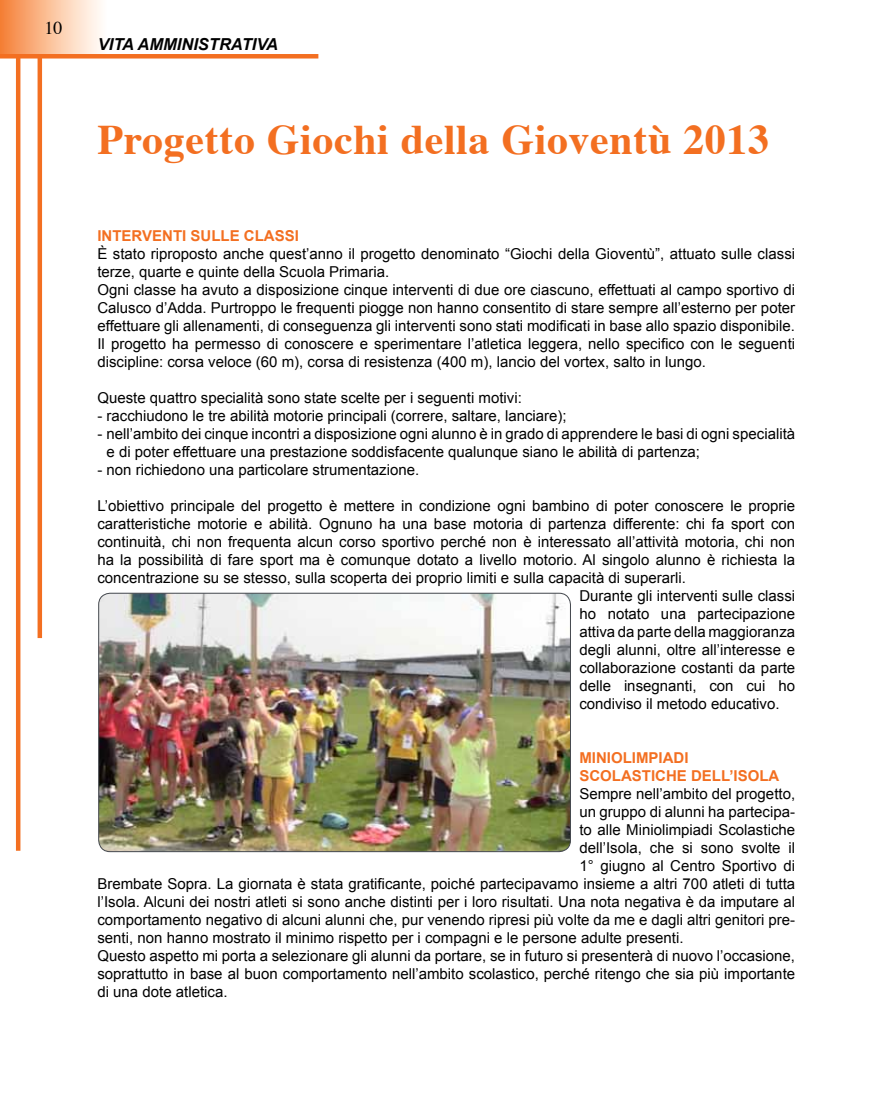
<style>
.page{position:relative;width:893px;height:1106px;background:#fff}
.page>*{position:absolute;margin:0;border:0;box-sizing:border-box;transform-origin:0 0}
.t1{font:700 42px "Times";letter-spacing:.015em;color:#f36f21}
.t2{font:18px "Times";color:#000}
.t3{font:italic 700 16.5px "Arial";color:#000}
.t4{font:15px/18px "Arial";color:#000}
.t5{font:700 15px/18px "Arial";color:#f36f21}
</style>
<div class="page">
<hr style="left:38px;top:0;width:4px;height:638px;background:#f36f21">
<hr style="left:16px;top:0;width:4px;height:850px;background:#f36f21">
<div style="left:0;top:0;width:108px;height:55px;background:linear-gradient(to right,#f68339,#fff)"></div>
<div style="left:0;top:54px;width:318px;height:5px;background:#f36f21"></div>
<img style="left:99px;top:593px;width:471px;height:258px">
<div style="left:98px;top:593px;width:473px;height:259px;border:1px solid #43474d;border-radius:11px"></div>
<p class="t2" style="left:34px;top:5px;width:19px">10</p>
<p class="t2" style="left:45px;top:11px;width:20px">10</p>
<p class="t3" style="left:98px;top:33px;width:182px">VITA AMMINISTRATIVA</p>
<h1 class="t1" style="left:97px;top:99px;width:673px">Progetto Giochi della Gioventù 2013</h1>
<p class="t5" style="left:97px;top:227px;width:203px">INTERVENTI SULLE CLASSI</p>
<p class="t4" style="left:97px;top:244px;width:699px">È stato riproposto anche quest’anno il progetto denominato “Giochi della Gioventù”, attuato sulle classi terze, quarte e quinte della Scuola Primaria.<br>Ogni classe ha avuto a disposizione cinque interventi di due ore ciascuno, effettuati al campo sportivo di Calusco d’Adda. Purtroppo le frequenti piogge non hanno consentito di stare sempre all’esterno per poter effettuare gli allenamenti, di conseguenza gli interventi sono stati modificati in base allo spazio disponibile.<br>Il progetto ha permesso di conoscere e sperimentare l’atletica leggera, nello specifico con le seguenti discipline: corsa veloce (60 m), corsa di resistenza (400 m), lancio del vortex, salto in lungo.</p>
<p class="t4" style="left:97px;top:388px;width:426px">Queste quattro specialità sono state scelte per i seguenti motivi:</p>
<p class="t4" style="left:97px;top:406px;width:471px">- racchiudono le tre abilità motorie principali (correre, saltare, lanciare);</p>
<p class="t4" style="left:107px;top:424px;width:690px;text-indent:-9px">- nell’ambito dei cinque incontri a disposizione ogni alunno è in grado di apprendere le basi di ogni specialità e di poter effettuare una prestazione soddisfacente qualunque siano le abilità di partenza;</p>
<p class="t4" style="left:97px;top:460px;width:323px">- non richiedono una particolare strumentazione.</p>
<p class="t4" style="left:97px;top:496px;width:699px">L’obiettivo principale del progetto è mettere in condizione ogni bambino di poter conoscere le proprie</p>
<p class="t4" style="left:97px;top:514px;width:699px">caratteristiche motorie e abilità. Ognuno ha una base motoria di partenza differente: chi fa sport con</p>
<p class="t4" style="left:97px;top:532px;width:699px">continuità, chi non frequenta alcun corso sportivo perché non è interessato all’attività motoria, chi non</p>
<p class="t4" style="left:97px;top:550px;width:699px">ha la possibilità di fare sport ma è comunque dotato a livello motorio. Al singolo alunno è richiesta la</p>
<p class="t4" style="left:97px;top:568px;width:590px">concentrazione su se stesso, sulla scoperta dei proprio limiti e sulla capacità di superarli.</p>
<p class="t4" style="left:579px;top:586px;width:217px">Durante gli interventi sulle classi</p>
<p class="t4" style="left:579px;top:604px;width:217px">ho notato una partecipazione</p>
<p class="t4" style="left:579px;top:622px;width:217px">attiva da parte della maggioranza</p>
<p class="t4" style="left:579px;top:640px;width:217px">degli alunni, oltre all’interesse e</p>
<p class="t4" style="left:579px;top:658px;width:217px">collaborazione costanti da parte</p>
<p class="t4" style="left:579px;top:676px;width:217px">delle insegnanti, con cui ho</p>
<p class="t4" style="left:579px;top:694px;width:202px">condiviso il metodo educativo.</p>
<p class="t5" style="left:579px;top:749px;width:202px">MINIOLIMPIADI<br>SCOLASTICHE DELL’ISOLA</p>
<p class="t4" style="left:579px;top:784px;width:217px">Sempre nell’ambito del progetto,</p>
<p class="t4" style="left:579px;top:802px;width:217px">un gruppo di alunni ha partecipa-</p>
<p class="t4" style="left:579px;top:820px;width:217px">to alle Miniolimpiadi Scolastiche</p>
<p class="t4" style="left:579px;top:838px;width:217px">dell’Isola, che si sono svolte il</p>
<p class="t4" style="left:579px;top:856px;width:217px">1° giugno al Centro Sportivo di</p>
<p class="t4" style="left:97px;top:874px;width:699px">Brembate Sopra. La giornata è stata gratificante, poiché partecipavamo insieme a altri 700 atleti di tutta</p>
<p class="t4" style="left:97px;top:892px;width:699px">l’Isola. Alcuni dei nostri atleti si sono anche distinti per i loro risultati. Una nota negativa è da imputare al</p>
<p class="t4" style="left:97px;top:910px;width:699px">comportamento negativo di alcuni alunni che, pur venendo ripresi più volte da me e dagli altri genitori pre-</p>
<p class="t4" style="left:97px;top:928px;width:588px">senti, non hanno mostrato il minimo rispetto per i compagni e le persone adulte presenti.</p>
<p class="t4" style="left:97px;top:946px;width:699px">Questo aspetto mi porta a selezionare gli alunni da portare, se in futuro si presenterà di nuovo l’occasione,</p>
<p class="t4" style="left:97px;top:964px;width:699px">soprattutto in base al buon comportamento nell’ambito scolastico, perché ritengo che sia più importante</p>
<p class="t4" style="left:97px;top:982px;width:132px">di una dote atletica.</p>
</div>
